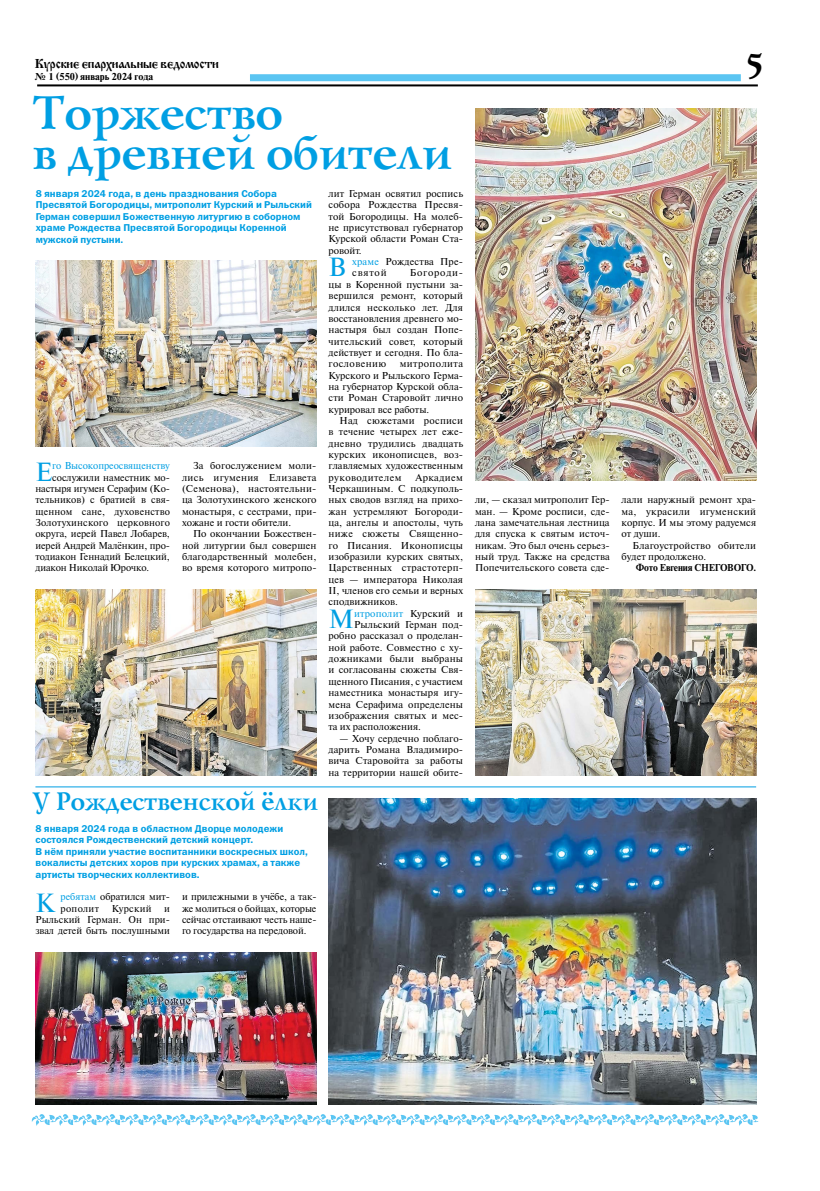
<style>
.page{position:relative;width:820px;height:1191px;background:#fff}
.page>*{position:absolute;margin:0;border:0;box-sizing:border-box;transform-origin:0 0}
.t1{font:700 48px/40px "Lazurski C";color:#009fe3}
.t2{font:35px "Izhitsa OS";color:#000}
.t3{font:26.2px "Newton C";color:#009fe3}
.t4{font:700 26px "Lazurski C";color:#009fe3}
.t5{font:12.9px "Izhitsa OS";letter-spacing:-.025em;color:#000}
.t6{font:10px/11.3px "Newton C";letter-spacing:.005em;color:#000;text-align:justify}
.t7{font:10px/11.5px "Franklin Gothic Demi C";color:#009fe3}
.t8{font:10px "Newton C";letter-spacing:-.005em;color:#009fe3}
.t9{font:700 10px "Newton C";letter-spacing:-.01em;color:#000}
.t10{font:700 10px "Newton C";letter-spacing:-.01em;color:#000;scale:.95 1}
.t11{font:10px "Newton C";letter-spacing:.015em;color:#009fe3}
.t12{font:10px "Newton C";letter-spacing:.03em;color:#000}
.s1{font-size:9.5px}
.s2{color:#009fe3}
.s3{color:#000}
</style>
<div class="page">
<hr style="left:37px;top:84px;width:720px;height:2px;background:#000">
<div style="left:250px;top:74px;width:490px;height:7px;background:#5bc5f2"></div>
<svg style="left:32px;top:1114px;width:725px;height:12px"></svg>
<img style="left:36px;top:589px;width:280px;height:186px">
<img style="left:475px;top:589px;width:280px;height:186px">
<img style="left:35px;top:260px;width:281px;height:186px">
<img style="left:35px;top:952px;width:281px;height:152px">
<img style="left:328px;top:798px;width:427px;height:306px">
<img style="left:475px;top:108px;width:280px;height:372px">
<hr style="left:35px;top:786px;width:720px;height:1px;background:#009fe3">
<p class="t5" style="left:35px;top:57px;width:186px">Курские епархиальные ведомости</p>
<p class="t9" style="left:35px;top:71px;width:120px">№ 1 <span class="s1">(</span>550<span class="s1">)</span> январь 2024 года</p>
<h1 class="t1" style="left:30px;top:92px;width:421px">Торжество<br>в древней обители</h1>
<p class="t7" style="left:36px;top:187px;width:278px">8 января 2024 года, в день празднования Собора Пресвятой Богородицы, митрополит Курский и Рыльский Герман совершил Божественную литургию в соборном храме Рождества Пресвятой Богородицы Коренной мужской пустыни.</p>
<p class="t6" style="left:328px;top:188px;width:136px">лит Герман освятил роспись собора Рождества Пресвя&shy;той Богородицы. На молеб&shy;не присутствовал губернатор Курской области Роман Ста&shy;ровойт.</p>
<h3 class="t3" style="left:328px;top:253px;width:19px">В</h3>
<p class="t6" style="left:352px;top:256px;width:112px"><span class="s2">храме</span> Рождества Пре&shy;святой</p>
<p class="t6" style="left:328px;top:267px;width:136px;text-indent:81px">Богороди&shy;цы в Коренной пустыни за&shy;вершился ремонт, который длился несколько лет. Для восстановления древнего мо&shy;настыря был создан Попе&shy;чительский совет, который действует и сегодня. По бла&shy;гословению</p>
<p class="t6" style="left:328px;top:358px;width:136px;text-indent:71px">митрополита Курского и Рыльского Герма&shy;на губернатор Курской обла&shy;сти Роман Старовойт лично курировал все работы.</p>
<p class="t6" style="left:328px;top:415px;width:136px;text-indent:11px">Над сюжетами росписи в течение четырех лет еже&shy;дневно трудились двадцать курских иконописцев, воз&shy;главляемых художественным руководителем</p>
<p class="t6" style="left:182px;top:460px;width:136px;text-indent:11px">За богослужением моли&shy;лись игумения Елизавета (Семенова), настоятельни&shy;ца Золотухинского женского монастыря, с сестрами, при&shy;хожане и гости обители.</p>
<p class="t6" style="left:182px;top:528px;width:136px;text-indent:11px">По окончании Божествен&shy;ной литургии был совершен благодарственный молебен, во время которого митропо-</p>
<h3 class="t3" style="left:35px;top:457px;width:19px">Е</h3>
<p class="t8" style="left:52px;top:460px;width:119px">го Высокопреосвященству</p>
<p class="t6" style="left:328px;top:471px;width:136px;text-indent:87px">Аркадием Черкашиным. С подкуполь&shy;ных сводов взгляд на прихо&shy;жан устремляют Богороди&shy;ца, ангелы и апостолы, чуть ниже сюжеты Священно&shy;го Писания. Иконописцы изобразили курских святых, Царственных страстотерп&shy;цев — императора Николая II, членов его семьи и верных сподвижников.</p>
<h3 class="t3" style="left:328px;top:605px;width:27px">М</h3>
<p class="t11" style="left:354px;top:608px;width:110px">итрополит <span class="s3">Курский и</span></p>
<p class="t6" style="left:35px;top:471px;width:136px;text-indent:17px">сослужили наместник мо&shy;настыря игумен Серафим (Ко&shy;тельников) с братией в свя&shy;щенном сане, духовенство Золотухинского церковного округа, иерей Павел Лобарев, иерей Андрей Малёнкин, про&shy;тодиакон Геннадий Белецкий, диакон Николай Юрочко.</p>
<p class="t6" style="left:354px;top:619px;width:110px">Рыльский Герман под-</p>
<p class="t6" style="left:328px;top:630px;width:136px">робно рассказал о проделан-</p>
<p class="t6" style="left:328px;top:642px;width:136px">ной работе. Совместно с ху-</p>
<p class="t6" style="left:328px;top:653px;width:136px">дожниками были выбраны</p>
<p class="t6" style="left:328px;top:664px;width:136px">и согласованы сюжеты Свя-</p>
<p class="t6" style="left:328px;top:676px;width:136px">щенного Писания, с участием</p>
<p class="t6" style="left:328px;top:687px;width:136px">наместника монастыря игу-</p>
<p class="t6" style="left:328px;top:698px;width:136px">мена Серафима определены</p>
<p class="t6" style="left:328px;top:710px;width:136px">изображения святых и мес-</p>
<p class="t6" style="left:328px;top:721px;width:94px">та их расположения.</p>
<p class="t6" style="left:328px;top:732px;width:136px;text-indent:11px">— Хочу сердечно поблаго&shy;дарить Романа Владимиро&shy;вича Старовойта за работы на территории нашей обите-</p>
<h3 class="t4" style="left:31px;top:784px;width:287px">У Рождественской ёлки</h3>
<p class="t7" style="left:35px;top:822px;width:274px">8 января 2024 года в областном Дворце молодежи состоялся Рождественский детский концерт.<br>В нём приняли участие воспитанники воскресных школ, вокалисты детских хоров при курских храмах, а также артисты творческих коллективов.</p>
<h3 class="t3" style="left:35px;top:888px;width:21px">К</h3>
<p class="t6" style="left:61px;top:891px;width:111px"><span class="s2">ребятам</span> обратился мит&shy;рополит</p>
<p class="t12" style="left:112px;top:902px;width:41px">Курский</p>
<p class="t6" style="left:35px;top:902px;width:136px;text-indent:129px">и Рыльский Герман. Он при&shy;звал детей быть послушными</p>
<p class="t6" style="left:182px;top:891px;width:136px">и прилежными в учёбе, а так&shy;же молиться о бойцах, которые сейчас отстаивают честь наше&shy;го государства на передовой.</p>
<h2 class="t2" style="left:745px;top:46px;width:21px">5</h2>
<p class="t6" style="left:475px;top:494px;width:136px">ли, — сказал митрополит Гер&shy;ман. — Кроме росписи, сде&shy;лана замечательная лестница для спуска к святым источ&shy;никам. Это был очень серьез&shy;ный труд. Также на средства Попечительского совета сде-</p>
<p class="t6" style="left:621px;top:494px;width:136px">лали наружный ремонт хра&shy;ма, украсили игуменский корпус. И мы этому радуемся от души.</p>
<p class="t6" style="left:621px;top:539px;width:136px;text-indent:11px">Благоустройство обители будет продолжено.</p>
<p class="t10" style="left:635px;top:562px;width:128px">Фото Евгения СНЕГОВОГО.</p>
</div>
